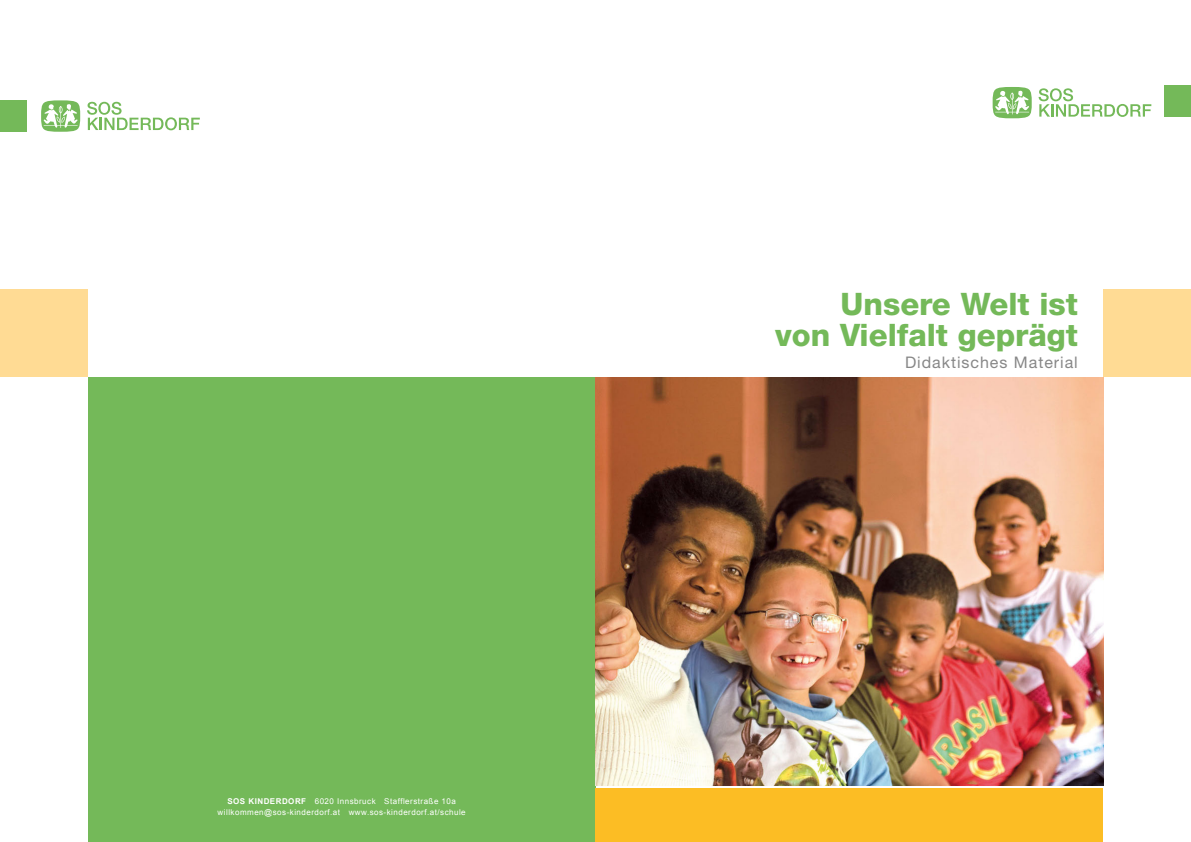
<style>
.page{position:relative;width:1191px;height:842px;background:#fff}
.page>*{position:absolute;margin:0;border:0;box-sizing:border-box;transform-origin:0 0}
.t1{font:800 31px/31px "Helvetica Neue";color:#74b959;text-align:right}
.t2{font:16px "Helvetica Neue";letter-spacing:.06em;color:#878787}
.t3{font:8px/11px "Arial";letter-spacing:.06em;color:#fff}
.t4{font:700 8px "Arial";color:#fff}
</style>
<div class="page">
<div style="left:0;top:289px;width:88px;height:88px;background:#ffdb94"></div>
<div style="left:88px;top:377px;width:507px;height:465px;background:#74b959"></div>
<div style="left:0;top:100px;width:27px;height:32px;background:#74b959"></div>
<svg style="left:87px;top:102px;width:113px;height:28px"></svg>
<svg style="left:41px;top:100px;width:39px;height:32px"></svg>
<div style="left:595px;top:788px;width:508px;height:54px;background:#fcbd24"></div>
<img style="left:595px;top:377px;width:508px;height:408px">
<div style="left:1164px;top:86px;width:27px;height:31px;background:#74b959"></div>
<div style="left:1103px;top:289px;width:88px;height:88px;background:#ffdb94"></div>
<svg style="left:1038px;top:88px;width:113px;height:29px"></svg>
<svg style="left:992px;top:87px;width:39px;height:31px"></svg>
<p class="t3" style="left:218px;top:796px;width:250px;text-indent:97px">6020 Innsbruck Stafflerstraße 10a willkommen@sos-kinderdorf.at www.sos-kinderdorf.at/schule</p>
<p class="t4" style="left:227px;top:796px;width:34px">SOS KINDERDORF</p>
<h1 class="t1" style="left:775px;top:288px;width:304px">Unsere Welt ist<br>von Vielfalt geprägt</h1>
<h2 class="t2" style="left:905px;top:353px;width:174px">Didaktisches Material</h2>
</div>
